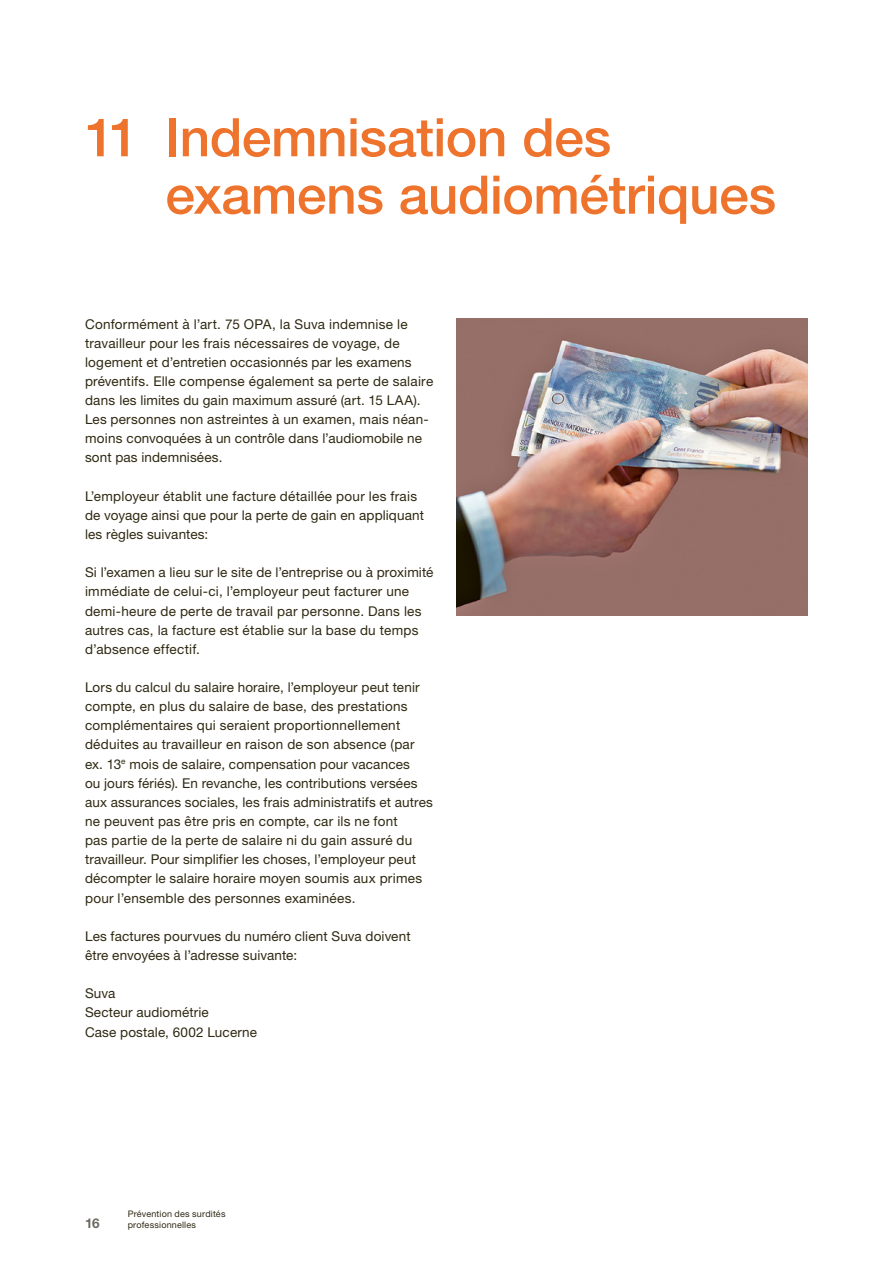
<style>
.page{position:relative;width:893px;height:1263px;background:#fff}
.page>*{position:absolute;margin:0;border:0;box-sizing:border-box;transform-origin:0 0}
.t1{font:500 53.25px/57.4px "Helvetica Neue LT Std";letter-spacing:-.01em;color:#ee742d}
.t2{font:13.5px/19.2px "Helvetica Neue LT Std";letter-spacing:.015em;color:#2f2912}
.t3{font:700 13.5px "Helvetica Neue LT Std";color:#6d6a63}
.t4{font:9px/10.6px "Helvetica Neue LT Std";letter-spacing:.02em;color:#2f2912}
</style>
<div class="page">
<img style="left:456px;top:319px;width:352px;height:296px">
<h1 class="t1" style="left:165px;top:108px;width:612px;text-indent:-80px">11 Indemnisation des examens audiométriques</h1>
<p class="t2" style="left:85px;top:314px;width:350px">Conformément à l’art. 75 OPA, la Suva indemnise le travailleur pour les frais nécessaires de voyage, de logement et d’entretien occasionnés par les examens préventifs. Elle compense également sa perte de salaire dans les limites du gain maximum assuré (art. 15 LAA).<br>Les personnes non astreintes à un examen, mais néan&shy;moins convoquées à un contrôle dans l’audiomobile ne sont pas indemnisées.</p>
<p class="t2" style="left:85px;top:486px;width:340px">L’employeur établit une facture détaillée pour les frais de voyage ainsi que pour la perte de gain en appliquant les règles suivantes:</p>
<p class="t2" style="left:85px;top:563px;width:350px">Si l’examen a lieu sur le site de l’entreprise ou à proximité immédiate de celui-ci, l’employeur peut facturer une demi-heure de perte de travail par personne. Dans les autres cas, la facture est établie sur la base du temps d’absence effectif.</p>
<p class="t2" style="left:85px;top:677px;width:349px">Lors du calcul du salaire horaire, l’employeur peut tenir compte, en plus du salaire de base, des prestations complémentaires qui seraient proportionnellement déduites au travailleur en raison de son absence (par ex. 13<sup>e</sup> mois de salaire, compensation pour vacances<br>ou jours fériés). En revanche, les contributions versées aux assurances sociales, les frais administratifs et autres ne peuvent pas être pris en compte, car ils ne font<br>pas partie de la perte de salaire ni du gain assuré du travailleur. Pour simplifier les choses, l’employeur peut décompter le salaire horaire moyen soumis aux primes pour l’ensemble des personnes examinées.</p>
<p class="t2" style="left:85px;top:926px;width:327px">Les factures pourvues du numéro client Suva doivent être envoyées à l’adresse suivante:</p>
<p class="t2" style="left:85px;top:984px;width:174px">Suva<br>Secteur audiométrie<br>Case postale, 6002 Lucerne</p>
<p class="t3" style="left:85px;top:1215px;width:16px">16</p>
<p class="t4" style="left:128px;top:1208px;width:99px">Prévention des surdités professionnelles</p>
</div>
